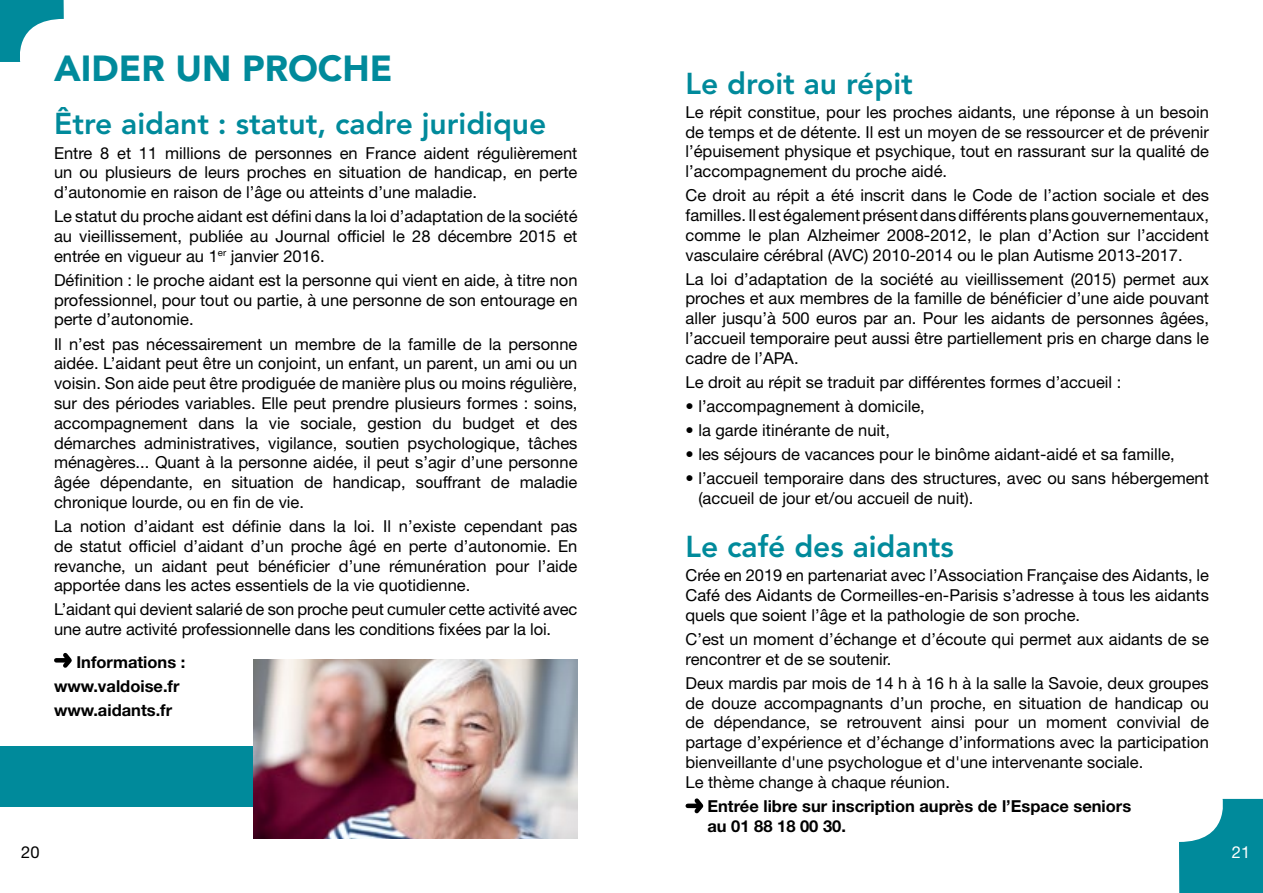
<style>
.page{position:relative;width:1263px;height:893px;background:#fff}
.page>*{position:absolute;margin:0;border:0;box-sizing:border-box;transform-origin:0 0}
.t1{font:900 36px "Avenir LT Std";color:#008a9b}
.t2{font:800 30px "Avenir LT Std";color:#008a9b}
.t3{font:16.5px/19.8px "Helvetica Neue LT Std";color:#000;text-align:justify}
.t4{font:700 16.5px/24px "Helvetica Neue LT Std";color:#000}
.s1{color:#fff}
</style>
<div class="page">
<div style="left:0;top:746px;width:402px;height:60px;background:#008a9b"></div>
<svg style="left:1179px;top:799px;width:84px;height:94px"></svg>
<div style="left:56px;top:658px;width:13px;height:5px;background:#000"></div>
<svg style="left:59px;top:652px;width:13px;height:16px"></svg>
<hr style="left:688px;top:804px;width:12px;height:4px;background:#000">
<svg style="left:690px;top:798px;width:14px;height:16px"></svg>
<svg style="left:0;top:0;width:64px;height:62px"></svg>
<img style="left:254px;top:659px;width:323px;height:180px">
<h1 class="t1" style="left:54px;top:47px;width:340px">AIDER UN PROCHE</h1>
<h2 class="t2" style="left:54px;top:106px;width:494px">Être aidant : statut, cadre juridique</h2>
<p class="t3" style="left:54px;top:143px;width:525px">Entre 8 et 11 millions de personnes en France aident régulièrement un ou plusieurs de leurs proches en situation de handicap, en perte d’autonomie en raison de l’âge ou atteints d’une maladie.</p>
<p class="t3" style="left:54px;top:206px;width:525px">Le statut du proche aidant est défini dans la loi d’adaptation de la société au vieillissement, publiée au Journal officiel le 28 décembre 2015 et entrée en vigueur au 1<sup>er</sup> janvier 2016.</p>
<p class="t3" style="left:54px;top:270px;width:525px">Définition : le proche aidant est la personne qui vient en aide, à titre non professionnel, pour tout ou partie, à une personne de son entourage en perte d’autonomie.</p>
<p class="t3" style="left:54px;top:334px;width:525px">Il n’est pas nécessairement un membre de la famille de la personne aidée. L’aidant peut être un conjoint, un enfant, un parent, un ami ou un voisin. Son aide peut être prodiguée de manière plus ou moins régulière, sur des périodes variables. Elle peut prendre plusieurs formes : soins, accompagnement dans la vie sociale, gestion du budget et des démarches administratives, vigilance, soutien psychologique, tâches ménagères... Quant à la personne aidée, il peut s’agir d’une personne âgée dépendante, en situation de handicap, souffrant de maladie chronique lourde, ou en fin de vie.</p>
<p class="t3" style="left:54px;top:516px;width:525px">La notion d’aidant est définie dans la loi. Il n’existe cependant pas de statut officiel d’aidant d’un proche âgé en perte d’autonomie. En revanche, un aidant peut bénéficier d’une rémunération pour l’aide apportée dans les actes essentiels de la vie quotidienne.</p>
<p class="t3" style="left:54px;top:599px;width:525px">L’aidant qui devient salarié de son proche peut cumuler cette activité avec une autre activité professionnelle dans les conditions fixées par la loi.</p>
<p class="t4" style="left:54px;top:649px;width:133px;text-indent:22px">Informations : www.valdoise.fr www.aidants.fr</p>
<h2 class="t2" style="left:685px;top:66px;width:229px">Le droit au répit</h2>
<p class="t3" style="left:685px;top:102px;width:525px">Le répit constitue, pour les proches aidants, une réponse à un besoin de temps et de détente. Il est un moyen de se ressourcer et de prévenir l’épuisement physique et psychique, tout en rassurant sur la qualité de l’accompagnement du proche aidé.</p>
<p class="t3" style="left:685px;top:185px;width:525px">Ce droit au répit a été inscrit dans le Code de l’action sociale et des familles. Il est également présent dans différents plans gouvernementaux, comme le plan Alzheimer 2008-2012, le plan d’Action sur l’accident vasculaire cérébral (AVC) 2010-2014 ou le plan Autisme 2013-2017.</p>
<p class="t3" style="left:685px;top:269px;width:525px">La loi d’adaptation de la société au vieillissement (2015) permet aux proches et aux membres de la famille de bénéficier d’une aide pouvant aller jusqu’à 500 euros par an. Pour les aidants de personnes âgées, l’accueil temporaire peut aussi être partiellement pris en charge dans le cadre de l’APA.</p>
<p class="t3" style="left:685px;top:372px;width:437px">Le droit au répit se traduit par différentes formes d’accueil :</p>
<p class="t3" style="left:685px;top:396px;width:241px">• l’accompagnement à domicile,</p>
<p class="t3" style="left:685px;top:420px;width:206px">• la garde itinérante de nuit,</p>
<p class="t3" style="left:685px;top:444px;width:491px">• les séjours de vacances pour le binôme aidant-aidé et sa famille,</p>
<p class="t3" style="left:698px;top:468px;width:512px;text-indent:-13px">• l’accueil temporaire dans des structures, avec ou sans hébergement (accueil de jour et/ou accueil de nuit).</p>
<h2 class="t2" style="left:685px;top:529px;width:270px">Le café des aidants</h2>
<p class="t3" style="left:685px;top:565px;width:525px">Crée en 2019 en partenariat avec l’Association Française des Aidants, le Café des Aidants de Cormeilles-en-Parisis s’adresse à tous les aidants quels que soient l’âge et la pathologie de son proche.</p>
<p class="t3" style="left:685px;top:629px;width:525px">C’est un moment d’échange et d’écoute qui permet aux aidants de se rencontrer et de se soutenir.</p>
<p class="t3" style="left:685px;top:673px;width:525px;text-align:left">Deux mardis par mois de 14 h à 16 h à la salle la Savoie, deux groupes de douze accompagnants d’un proche, en situation de handicap ou de dépendance, se retrouvent ainsi pour un moment convivial de partage d’expérience et d’échange d’informations avec la participation bienveillante d'une psychologue et d'une intervenante sociale.<br>Le thème change à chaque réunion.</p>
<p class="t4" style="left:707px;top:796px;width:425px;line-height:19.8px">Entrée libre sur inscription auprès de l’Espace seniors au 01 88 18 00 30.</p>
<p class="t3" style="left:21px;top:842px;width:20px">20</p>
<p class="t3" style="left:1213px;top:842px;width:39px">21<span class="s1">21</span></p>
</div>
